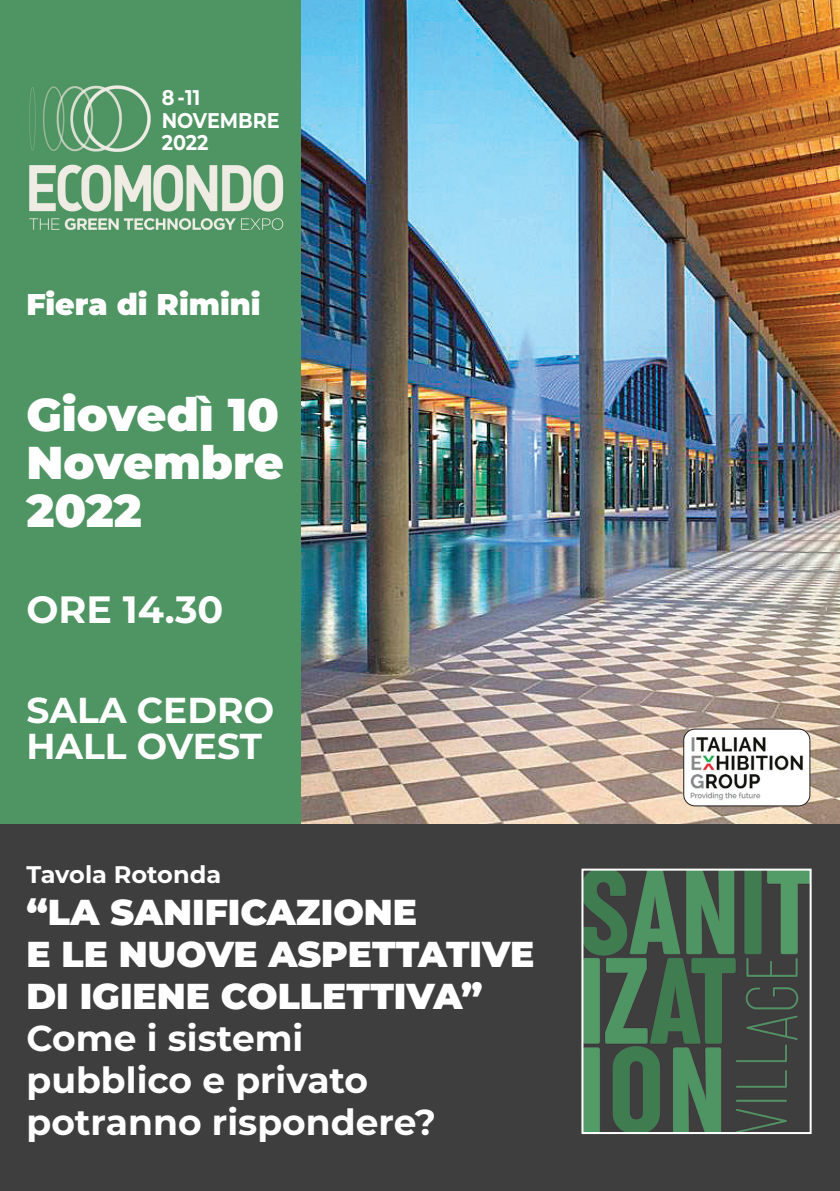
<style>
.page{position:relative;width:840px;height:1191px;background:#fff}
.page>*{position:absolute;margin:0;border:0;box-sizing:border-box;transform-origin:0 0}
.t1{font:900 46px "Montserrat";color:#fff}
.t2{font:700 38px "Montserrat";color:#fff}
.t3{font:700 36px "Montserrat";color:#fff}
.t4{font:900 36px "Montserrat";color:#fff}
.t5{font:900 30px "Montserrat";color:#fff}
.t6{font:700 24px "Montserrat";color:#fff}
.t7{font:700 21.2px "Montserrat";color:#fff;scale:.9 1}
</style>
<div class="page">
<img style="left:300px;top:0;width:539px;height:824px">
<div style="left:0;top:0;width:300px;height:824px;background:#4e9563"></div>
<div style="left:0;top:824px;width:839px;height:367px;background:#3e3e3f"></div>
<img style="left:584px;top:871px;width:224px;height:260px">
<div style="left:581px;top:868px;width:230px;height:266px;border:2px solid #fff"></div>
<img style="left:683px;top:729px;width:126px;height:77px">
<div style="left:682px;top:728px;width:128px;height:78px;border:1px solid #231f20;border-radius:11px"></div>
<p class="t7" style="left:162px;top:82px;width:44px">8 - 11</p>
<p class="t7" style="left:162px;top:105px;width:133px">NOVEMBRE</p>
<p class="t7" style="left:162px;top:127px;width:53px">2022</p>
<p class="t5" style="left:26px;top:281px;width:235px">Fiera di Rimini</p>
<p class="t1" style="left:26px;top:380px;width:254px">Giovedì 10</p>
<p class="t1" style="left:26px;top:428px;width:259px">Novembre</p>
<p class="t1" style="left:26px;top:476px;width:117px">2022</p>
<p class="t2" style="left:26px;top:582px;width:198px">ORE 14.30</p>
<p class="t3" style="left:26px;top:684px;width:249px">SALA CEDRO</p>
<p class="t3" style="left:26px;top:720px;width:237px">HALL OVEST</p>
<p class="t6" style="left:26px;top:857px;width:196px">Tavola Rotonda</p>
<p class="t4" style="left:26px;top:885px;width:392px">“LA SANIFICAZIONE</p>
<p class="t4" style="left:26px;top:927px;width:509px">E LE NUOVE ASPETTATIVE</p>
<p class="t4" style="left:26px;top:969px;width:457px">DI IGIENE COLLETTIVA”</p>
<p class="t3" style="left:26px;top:1012px;width:278px">Come i sistemi</p>
<p class="t3" style="left:26px;top:1054px;width:343px">pubblico e privato</p>
<p class="t3" style="left:26px;top:1096px;width:411px">potranno rispondere?</p>
</div>
